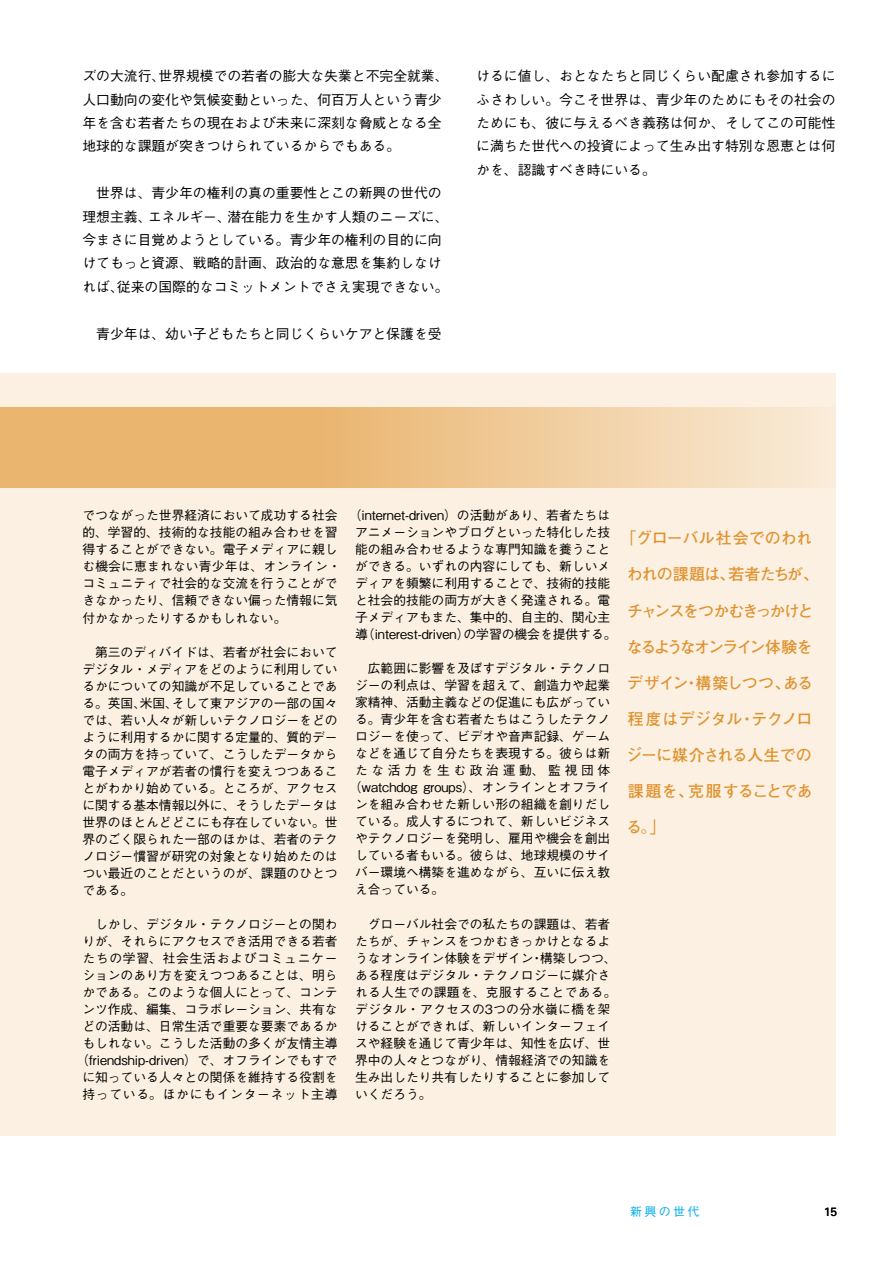
<style>
.page{position:relative;width:893px;height:1263px;background:#fff}
.page>*{position:absolute;margin:0;border:0;box-sizing:border-box;transform-origin:0 0}
.t1{font:700 15.9px "Futo Go B101 Pro";letter-spacing:-.045em;color:#e0922e}
.t2{font:700 15.9px "Futo Go B101 Pro";letter-spacing:-.115em;color:#e0922e}
.t3{font:700 15.9px "Futo Go B101 Pro";letter-spacing:-.12em;color:#e0922e}
.t4{font:700 15.9px "Futo Go B101 Pro";letter-spacing:.005em;color:#e0922e}
.t5{font:700 15.9px "Futo Go B101 Pro";letter-spacing:.01em;color:#e0922e}
.t6{font:700 15.9px "Futo Go B101 Pro";letter-spacing:-.005em;color:#e0922e}
.t7{font:500 13.8px/23.4px "Gothic BBB Pro";color:#000}
.t8{font:500 12.75px/17px "Gothic BBB Pro";color:#000}
.t9{font:500 12.75px "Gothic BBB Pro";letter-spacing:.285em;color:#000}
.t10{font:500 12px "Gothic BBB Pro";letter-spacing:.2em;color:#00acec}
.t11{font:12px "Univers";color:#000}
</style>
<div class="page">
<div style="left:0;top:373px;width:836px;height:762px;background:#fbf0e1"></div>
<svg style="left:0;top:407px;width:819px;height:81px;background:#eec58e"></svg>
<p class="t7" style="left:82px;top:63px;width:368px">ズの大流行、世界規模での若者の膨大な失業と不完全就業、人口動向の変化や気候変動といった、何百万人という青少年を含む若者たちの現在および未来に深刻な脅威となる全地球的な課題が突きつけられているからでもある。</p>
<p class="t7" style="left:82px;top:180px;width:368px">　世界は、青少年の権利の真の重要性とこの新興の世代の理想主義、エネルギー、潜在能力を生かす人類のニーズに、今まさに目覚めようとしている。青少年の権利の目的に向けてもっと資源、戦略的計画、政治的な意思を集約しなければ、従来の国際的なコミットメントでさえ実現できない。</p>
<p class="t7" style="left:82px;top:320px;width:361px">　青少年は、幼い子どもたちと同じくらいケアと保護を受</p>
<p class="t7" style="left:476px;top:63px;width:361px;text-align:justify">けるに値し、おとなたちと同じくらい配慮され参加するにふさわしい。今こそ世界は、青少年のためにもその社会のためにも、彼に与えるべき義務は何か、そしてこの可能性に満ちた世代への投資によって生み出す特別な恩恵とは何かを、認識すべき時にいる。</p>
<p class="t8" style="left:82px;top:506px;width:260px">でつながった世界経済において成功する社会的、学習的、技術的な技能の組み合わせを習得することができない。電子メディアに親しむ機会に恵まれない青少年は、オンライン・コミュニティで社会的な交流を行うことができなかったり、信頼できない偏った情報に気付かなかったりするかもしれない。</p>
<p class="t8" style="left:82px;top:642px;width:257px;text-align:justify">　第三のディバイドは、若者が社会においてデジタル・メディアをどのように利用しているかについての知識が不足していることである。英国、米国、そして東アジアの一部の国々では、若い人々が新しいテクノロジーをどのように利用するかに関する定量的、質的データの両方を持っていて、こうしたデータから電子メディアが若者の慣行を変えつつあることがわかり始めている。ところが、アクセスに関する基本情報以外に、そうしたデータは世界のほとんどどこにも存在していない。世界のごく限られた一部のほかは、若者のテクノロジー慣習が研究の対象となり始めたのはつい最近のことだというのが、課題のひとつである。</p>
<p class="t8" style="left:76px;top:914px;width:263px;text-align:center">　しかし、デジタル・テクノロジーとの関わりが、それらにアクセスでき活用できる若者たちの学習、社会生活およびコミュニケーションのあり方を変えつつあることは、明らかである。このような個人にとって、コンテンツ作成、編集、コラボレーション、共有などの活動は、日常生活で重要な要素であるかもしれない。こうした活動の多くが友情主導（friendship-driven）で、オフラインでもすでに知っている人々との関係を維持する役割を持っている。ほかにもインターネット主導</p>
<p class="t8" style="left:349px;top:505px;width:269px;text-align:center">（internet-driven）の活動があり、若者たちはアニメーションやブログといった特化した技能の組み合わせるような専門知識を養うことができる。いずれの内容にしても、新しいメディアを頻繁に利用することで、技術的技能と社会的技能の両方が大きく発達される。電子メディアもまた、集中的、自主的、関心主導（interest-driven）の学習の機会を提供する。</p>
<p class="t8" style="left:355px;top:658px;width:257px">　広範囲に影響を及ぼすデジタル・テクノロ</p>
<p class="t8" style="left:355px;top:675px;width:257px">ジーの利点は、学習を超えて、創造力や起業</p>
<p class="t8" style="left:355px;top:692px;width:257px">家精神、活動主義などの促進にも広がってい</p>
<p class="t8" style="left:355px;top:709px;width:257px">る。青少年を含む若者たちはこうしたテクノ</p>
<p class="t8" style="left:355px;top:726px;width:257px">ロジーを使って、ビデオや音声記録、ゲーム</p>
<p class="t8" style="left:355px;top:743px;width:257px">などを通じて自分たちを表現する。彼らは新</p>
<p class="t9" style="left:355px;top:760px;width:257px">たな活力を生む政治運動、監視団体</p>
<p class="t8" style="left:349px;top:778px;width:263px">（watchdog groups）、オンラインとオフライ</p>
<p class="t8" style="left:355px;top:795px;width:257px">ンを組み合わせた新しい形の組織を創りだし</p>
<p class="t8" style="left:355px;top:812px;width:257px">ている。成人するにつれて、新しいビジネス</p>
<p class="t8" style="left:355px;top:829px;width:257px">やテクノロジーを発明し、雇用や機会を創出</p>
<p class="t8" style="left:355px;top:846px;width:257px">している者もいる。彼らは、地球規模のサイ</p>
<p class="t8" style="left:355px;top:863px;width:257px">バー環境へ構築を進めながら、互いに伝え教</p>
<p class="t8" style="left:355px;top:880px;width:91px">え合っている。</p>
<p class="t8" style="left:355px;top:914px;width:263px">　グローバル社会での私たちの課題は、若者たちが、チャンスをつかむきっかけとなるようなオンライン体験をデザイン・構築しつつ、ある程度はデジタル・テクノロジーに媒介される人生での課題を、克服することである。デジタル・アクセスの3つの分水嶺に橋を架けることができれば、新しいインターフェイスや経験を通じて青少年は、知性を広げ、世界中の人々とつながり、情報経済での知識を生み出したり共有したりすることに参加していくだろう。</p>
<p class="t4" style="left:620px;top:525px;width:194px">「グローバル社会でのわれ</p>
<p class="t1" style="left:627px;top:562px;width:194px">われの課題は、若者たちが、</p>
<p class="t2" style="left:627px;top:598px;width:188px">チャンスをつかむきっかけと</p>
<p class="t3" style="left:627px;top:634px;width:188px">なるようなオンライン体験を</p>
<p class="t1" style="left:628px;top:670px;width:187px">デザイン・構築しつつ、ある</p>
<p class="t5" style="left:628px;top:706px;width:186px">程度はデジタル・テクノロ</p>
<p class="t1" style="left:627px;top:742px;width:187px">ジーに媒介される人生での</p>
<p class="t6" style="left:628px;top:778px;width:187px">課題を、克服することであ</p>
<p class="t1" style="left:626px;top:815px;width:41px">る。」</p>
<p class="t10" style="left:630px;top:1202px;width:71px">新興の世代</p>
<p class="t11" style="left:824px;top:1204px;width:15px">15</p>
</div>
